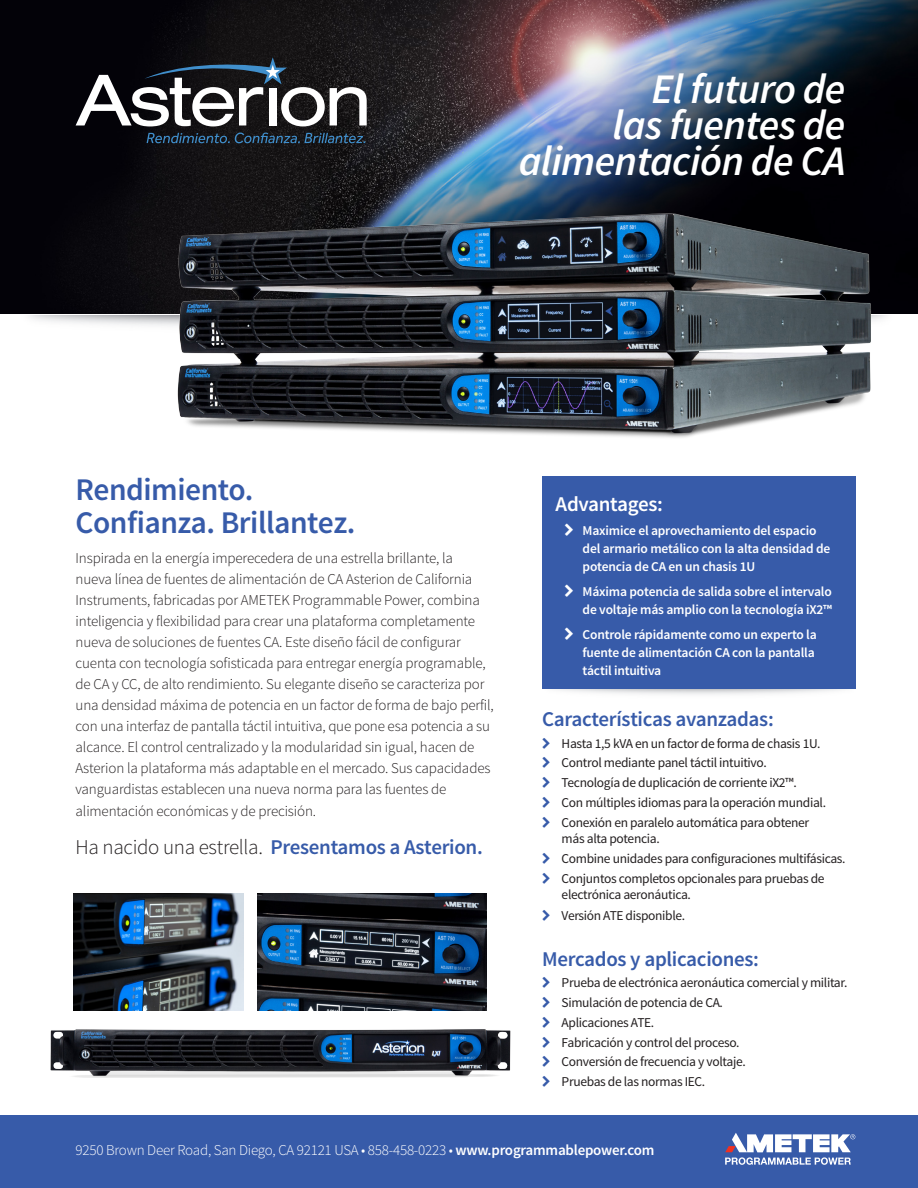
<style>
.page{position:relative;width:918px;height:1188px;background:#fff}
.page>*{position:absolute;margin:0;border:0;box-sizing:border-box;transform-origin:0 0}
.t1{font:italic 600 42px/36px "Source Sans Pro";letter-spacing:-.015em;color:#fff;text-align:right}
.t2{font:600 31.5px/33px "Source Sans Pro";letter-spacing:-.015em;color:#375ba9}
.t3{font:600 21px "Source Sans Pro";letter-spacing:-.015em;color:#375ba9}
.t4{font:600 21px "Source Sans Pro";letter-spacing:-.015em;color:#fff}
.t5{font:300 15px/21px "Source Sans Pro";letter-spacing:-.01em;color:#231f20}
.t6{font:300 15px "Source Sans Pro";letter-spacing:-.015em;color:#fff}
.t7{font:13.5px/16.5px "Source Sans Pro";letter-spacing:-.025em;color:#231f20}
.t8{font:600 13.5px/18px "Source Sans Pro";letter-spacing:-.015em;color:#fff}
.s1{font-weight:300;color:#231f20}
.s2{font-weight:600}
</style>
<div class="page">
<img style="left:0;top:0;width:918px;height:313px">
<svg style="left:76px;top:57px;width:291px;height:69px"></svg>
<svg style="left:147px;top:133px;width:218px;height:10px;background:#22384c"></svg>
<div style="left:0;top:1116px;width:918px;height:72px;background:#375ba9"></div>
<svg style="left:725px;top:1133px;width:130px;height:32px"></svg>
<img style="left:74px;top:893px;width:169px;height:117px">
<img style="left:258px;top:893px;width:228px;height:117px">
<div style="left:542px;top:477px;width:313px;height:213px;background:#375ba9"></div>
<img style="left:159px;top:201px;width:730px;height:237px">
<img style="left:50px;top:1029px;width:461px;height:49px">
<svg style="left:565px;top:524px;width:8px;height:12px"></svg>
<svg style="left:565px;top:584px;width:8px;height:13px"></svg>
<svg style="left:565px;top:627px;width:8px;height:13px"></svg>
<p class="t1" style="left:519px;top:71px;width:328px">El futuro de<br>las fuentes de alimentación de CA</p>
<p class="t2" style="left:76px;top:474px;width:281px">Rendimiento.<br>Confianza. Brillantez.</p>
<p class="t5" style="left:76px;top:548px;width:420px">Inspirada en la energía imperecedera de una estrella brillante, la<br>nueva línea de fuentes de alimentación de CA Asterion de California Instruments, fabricadas por AMETEK Programmable Power, combina inteligencia y flexibilidad para crear una plataforma completamente nueva de soluciones de fuentes CA. Este diseño fácil de configurar cuenta con tecnología sofisticada para entregar energía programable, de CA y CC, de alto rendimiento. Su elegante diseño se caracteriza por una densidad máxima de potencia en un factor de forma de bajo perfil, con una interfaz de pantalla táctil intuitiva, que pone esa potencia a su alcance. El control centralizado y la modularidad sin igual, hacen de Asterion la plataforma más adaptable en el mercado. Sus capacidades vanguardistas establecen una nueva norma para las fuentes de</p>
<p class="t5" style="left:76px;top:801px;width:242px">alimentación económicas y de precisión.</p>
<p class="t3" style="left:76px;top:834px;width:409px"><span class="s1">Ha nacido una estrella.</span> Presentamos a Asterion.</p>
<p class="t4" style="left:556px;top:490px;width:109px">Advantages:</p>
<p class="t8" style="left:583px;top:522px;width:249px">Maximice el aprovechamiento del espacio del armario metálico con la alta densidad de potencia de CA en un chasis 1U</p>
<p class="t8" style="left:583px;top:583px;width:251px">Máxima potencia de salida sobre el intervalo de voltaje más amplio con la tecnología iX2™</p>
<p class="t8" style="left:583px;top:626px;width:236px">Controle rápidamente como un experto la fuente de alimentación CA con la pantalla táctil intuitiva</p>
<p class="t3" style="left:542px;top:706px;width:233px">Características avanzadas:</p>
<p class="t7" style="left:562px;top:735px;width:260px">Hasta 1,5 kVA en un factor de forma de chasis 1U.</p>
<p class="t7" style="left:562px;top:755px;width:207px">Control mediante panel táctil intuitivo.</p>
<p class="t7" style="left:562px;top:775px;width:237px">Tecnología de duplicación de corriente iX2™.</p>
<p class="t7" style="left:562px;top:794px;width:266px">Con múltiples idiomas para la operación mundial.</p>
<p class="t7" style="left:562px;top:814px;width:249px">Conexión en paralelo automática para obtener más alta potencia.</p>
<p class="t7" style="left:562px;top:850px;width:285px">Combine unidades para configuraciones multifásicas.</p>
<p class="t7" style="left:562px;top:870px;width:264px">Conjuntos completos opcionales para pruebas de electrónica aeronáutica.</p>
<p class="t7" style="left:562px;top:908px;width:125px">Versión ATE disponible.</p>
<p class="t3" style="left:542px;top:945px;width:218px">Mercados y aplicaciones:</p>
<p class="t7" style="left:562px;top:975px;width:287px">Prueba de electrónica aeronáutica comercial y militar.</p>
<p class="t7" style="left:562px;top:995px;width:163px">Simulación de potencia de CA.</p>
<p class="t7" style="left:562px;top:1014px;width:94px">Aplicaciones ATE.</p>
<p class="t7" style="left:562px;top:1034px;width:179px">Fabricación y control del proceso.</p>
<p class="t7" style="left:562px;top:1054px;width:186px">Conversión de frecuencia y voltaje.</p>
<p class="t7" style="left:562px;top:1074px;width:145px">Pruebas de las normas IEC.</p>
<p class="t6" style="left:76px;top:1141px;width:581px">9250 Brown Deer Road, San Diego, CA 92121 USA • 858-458-0223 • <span class="s2">www.programmablepower.com</span></p>
</div>
